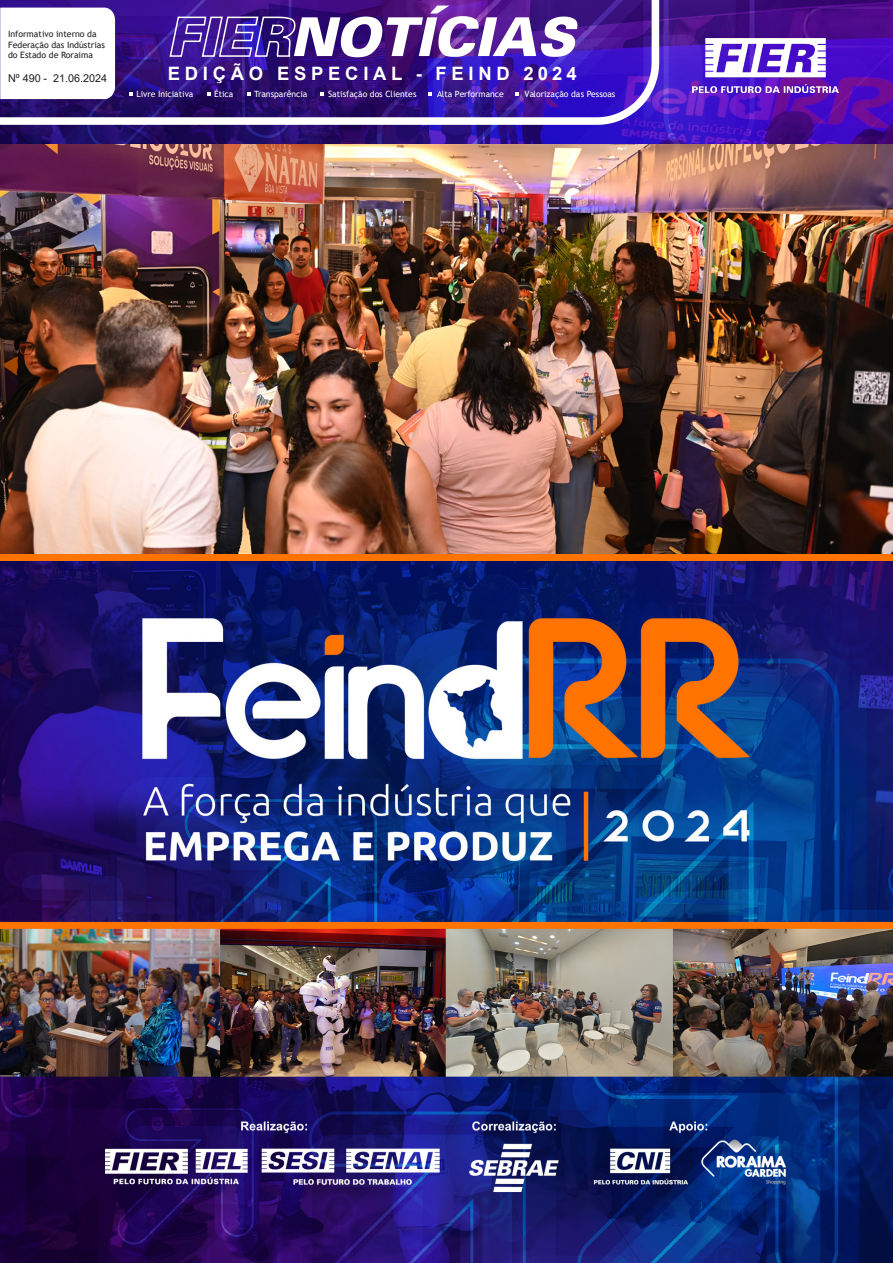
<style>
.page{position:relative;width:893px;height:1263px;background:#fff}
.page>*{position:absolute;margin:0;border:0;box-sizing:border-box;transform-origin:0 0}
.t1{font:700 18.45px "Arial";letter-spacing:.255em;color:#fff}
.t2{font:10.8px "Arial";color:#231f20}
.t3{font:8.7px/10.5px "Trebuchet MS";color:#231f20}
.t4{font:8.55px "Trebuchet MS";color:#fff}
</style>
<div class="page">
<img style="left:0;top:0;width:893px;height:1263px">
<img style="left:0;top:145px;width:893px;height:409px">
<svg style="left:0;top:0;width:659px;height:125px"></svg>
<div style="left:0;top:554px;width:893px;height:7px;background:#ff7300"></div>
<img style="left:693px;top:38px;width:146px;height:55px">
<p class="t3" style="left:8px;top:29px;width:90px">Informativo interno da</p>
<p class="t3" style="left:8px;top:39px;width:98px">Federação das Indústrias do Estado de Roraima</p>
<p class="t2" style="left:8px;top:71px;width:101px">Nº 490 - 21.06.2024</p>
<p class="t1" style="left:168px;top:60px;width:410px">EDIÇÃO ESPECIAL - FEIND 2024</p>
<p class="t4" style="left:136px;top:89px;width:59px">Livre Iniciativa</p>
<p class="t4" style="left:214px;top:89px;width:21px">Ética</p>
<p class="t4" style="left:254px;top:89px;width:55px">Transparência</p>
<p class="t4" style="left:328px;top:89px;width:90px">Satisfação dos Clientes</p>
<p class="t4" style="left:437px;top:89px;width:68px">Alta Performance</p>
<p class="t4" style="left:525px;top:89px;width:92px">Valorização das Pessoas</p>
</div>
